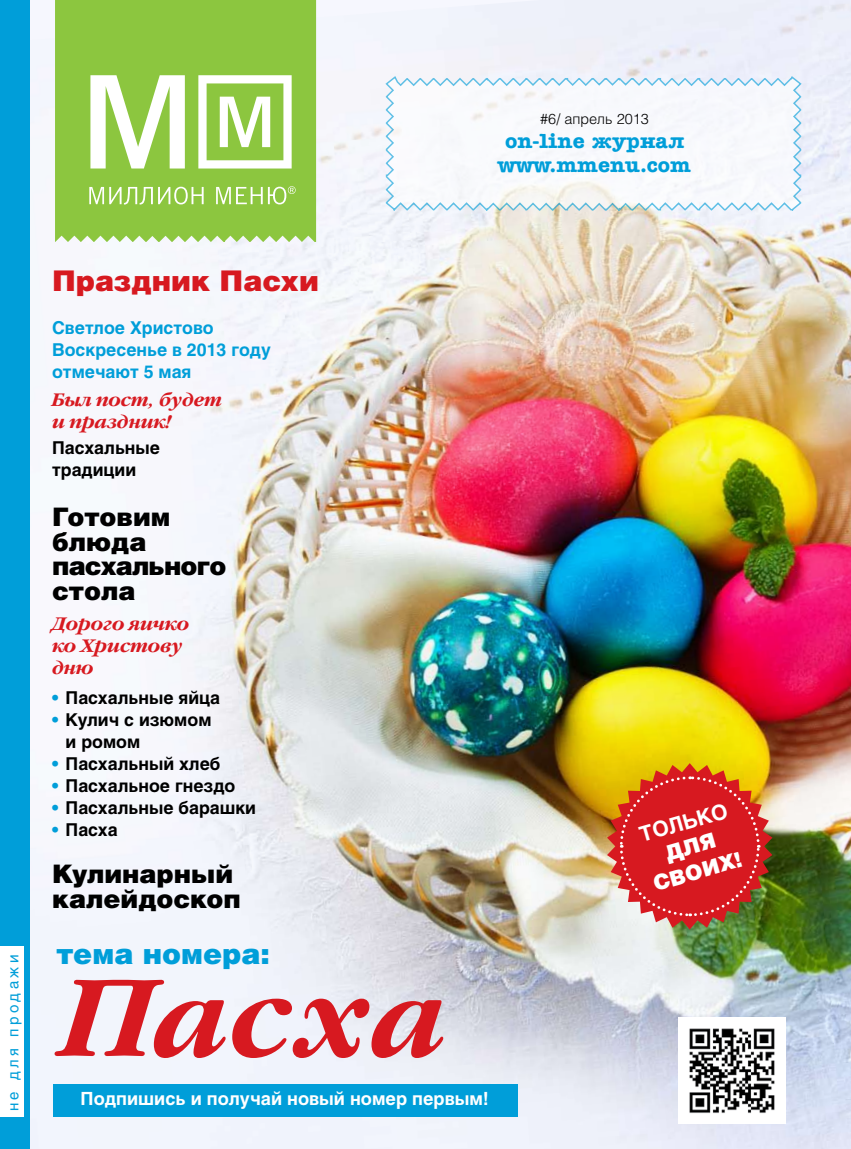
<style>
.page{position:relative;width:851px;height:1149px;background:#fff}
.page>*{position:absolute;margin:0;border:0;box-sizing:border-box;transform-origin:0 0}
.t1{font:italic 700 108.75px "Garamond C";letter-spacing:.02em;color:#d71920}
.t2{font:900 28.5px "Helios";color:#d71920}
.t3{font:900 28.5px "Helios";color:#009ed9}
.t4{font:900 25.5px/24.9px "Helios";letter-spacing:-.03em;color:#000}
.t5{font:700 21px/24px "Secretary";color:#009ed9;text-align:center}
.t6{font:900 21px/25.5px "Helios";color:#fff;text-align:center}
.t7{font:700 21px "Helios";color:#fff}
.t8{font:italic 700 18px/21.6px "Garamond C";color:#d71920}
.t9{font:700 18px "Helios";color:#fff}
.t10{font:700 17.55px/21.9px "Helios";color:#000}
.t11{font:700 17.55px/21.9px "Helios";color:#009ed9}
.t12{font:15px "Helios";letter-spacing:.23em;color:#009ed9}
.t13{font:300 14.4px "Helios";color:#000}
.s1{color:#009ed9}
</style>
<div class="page">
<img style="left:30px;top:0;width:820px;height:1148px">
<div style="left:0;top:0;width:30px;height:1148px;background:#009ed9"></div>
<img style="left:678px;top:1016px;width:107px;height:107px">
<svg style="left:384px;top:75px;width:418px;height:137px"></svg>
<div style="left:53px;top:1083px;width:464px;height:33px;background:#009ed9"></div>
<div style="left:0;top:946px;width:24px;height:170px;background:#fff"></div>
<div style="left:55px;top:0;width:261px;height:242px;background:#8cc63f"></div>
<svg style="left:89px;top:186px;width:206px;height:18px;background:#aad572"></svg>
<svg style="left:90px;top:75px;width:95px;height:93px"></svg>
<svg style="left:198px;top:75px;width:93px;height:93px"></svg>
<svg style="left:607px;top:763px;width:165px;height:166px;background:#d04b30"></svg>
<p class="t13" style="left:540px;top:110px;width:110px">#6/ апрель 2013</p>
<p class="t5" style="left:498px;top:128px;width:194px">on-linе журнал www.mmenu.com</p>
<p class="t12" style="left:4px;top:1110px;width:158px;rotate:-90deg">не для продажи</p>
<h2 class="t2" style="left:52px;top:262px;width:268px">Праздник Пасхи</h2>
<p class="t11" style="left:52px;top:316px;width:220px">Светлое Христово<br>Воскресенье в 2013 году отмечают 5 мая</p>
<p class="t8" style="left:52px;top:390px;width:171px">Был пост, будет и праздник!</p>
<p class="t10" style="left:52px;top:436px;width:109px">Пасхальные традиции</p>
<h3 class="t4" style="left:52px;top:502px;width:176px">Готовим блюда пасхального стола</h3>
<p class="t8" style="left:52px;top:614px;width:138px">Дорого яичко ко Христову дню</p>
<p class="t10" style="left:52px;top:686px;width:169px"><span class="s1">•</span> Пасхальные яйца</p>
<p class="t10" style="left:66px;top:708px;width:147px;text-indent:-13px"><span class="s1">•</span> Кулич с изюмом и ромом</p>
<p class="t10" style="left:52px;top:752px;width:170px"><span class="s1">•</span> Пасхальный хлеб</p>
<p class="t10" style="left:52px;top:774px;width:185px"><span class="s1">•</span> Пасхальное гнездо</p>
<p class="t10" style="left:52px;top:796px;width:205px"><span class="s1">•</span> Пасхальные барашки</p>
<p class="t10" style="left:52px;top:818px;width:67px"><span class="s1">•</span> Пасха</p>
<h3 class="t4" style="left:52px;top:859px;width:190px">Кулинарный калейдоскоп</h3>
<h2 class="t3" style="left:56px;top:935px;width:215px">тема номера:</h2>
<h1 class="t1" style="left:62px;top:956px;width:384px">Пасха</h1>
<p class="t9" style="left:81px;top:1088px;width:410px">Подпишись и получай новый номер первым!</p>
<p class="t7" style="left:636px;top:822px;width:92px;rotate:-16deg">только</p>
<p class="t6" style="left:642px;top:846px;width:93px;rotate:-16deg">для своих!</p>
</div>
